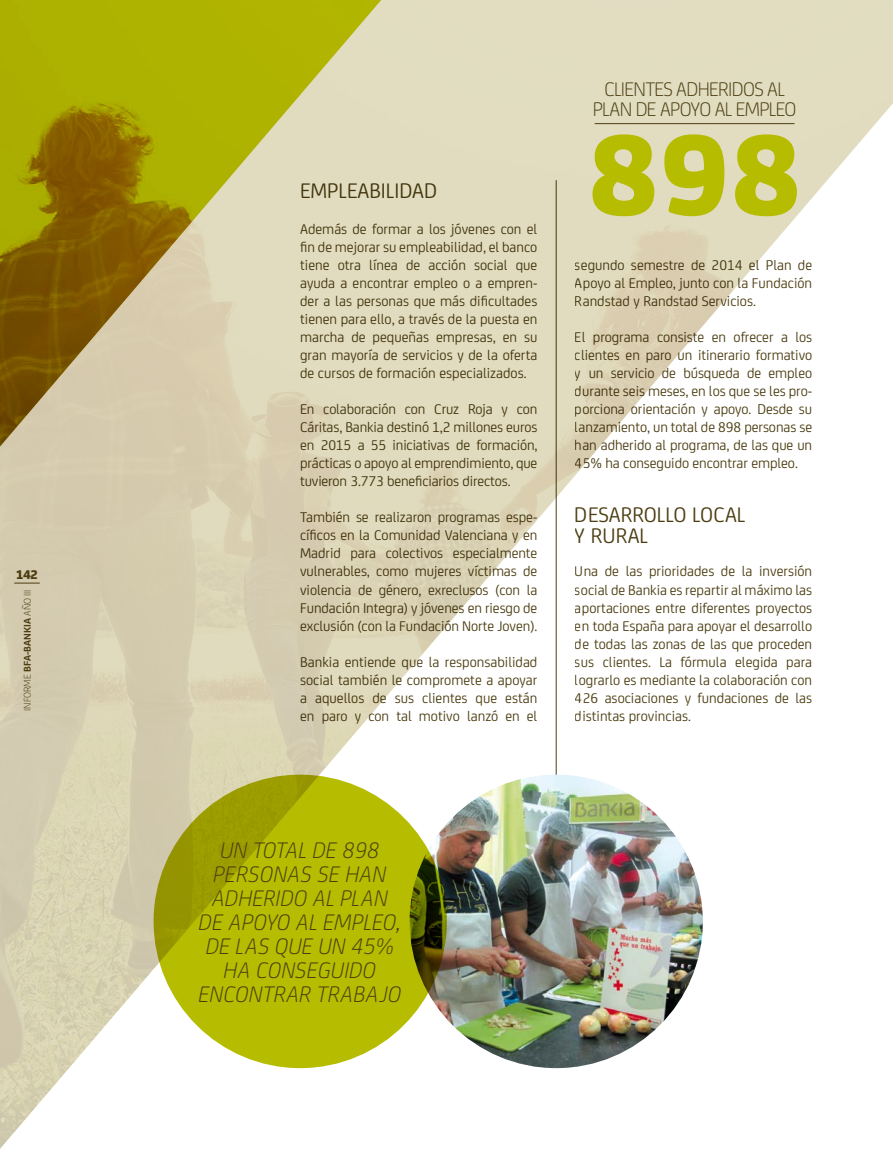
<style>
.page{position:relative;width:893px;height:1149px;background:#fff}
.page>*{position:absolute;margin:0;border:0;box-sizing:border-box;transform-origin:0 0}
.t1{font:800 122.85px "Bankia";color:#b6bc00}
.t2{font:italic 300 24px/24px "Bankia";color:#4c3e12;text-align:center}
.t3{font:22.5px/21px "Bankia";color:#4c3e12}
.t4{font:300 21px/19.5px "Bankia";letter-spacing:-.03em;color:#4c3e12;text-align:center}
.t5{font:15px/18px "Bankia";color:#4c3e12;text-align:justify}
.t6{font:800 13.5px "Bankia";color:#4c3e12}
.t7{font:300 10.5px "Bankia";color:#4c3e12}
.s1{font-weight:700}
</style>
<div class="page">
<img style="left:0;top:0;width:893px;height:1148px">
<svg style="left:14px;top:582px;width:26px;height:1px"></svg>
<hr style="left:556px;top:180px;width:1px;height:594px;background:#4c3e12">
<img style="left:410px;top:774px;width:293px;height:293px;border-radius:147px">
<svg style="left:154px;top:774px;width:293px;height:293px;background:#aaaf00"></svg>
<hr style="left:595px;top:123px;width:199px;height:1px;background:#4c3e12">
<img style="left:0;top:0;width:408px;height:496px">
<p class="t6" style="left:16px;top:563px;width:24px">142</p>
<p class="t7" style="left:20px;top:710px;width:123px;rotate:-90deg">INFORME <span class="s1">BFA-BANKIA</span> AÑO III</p>
<h3 class="t3" style="left:300px;top:179px;width:139px">EMPLEABILIDAD</h3>
<p class="t5" style="left:300px;top:219px;width:239px">Además de formar a los jóvenes con el fin de mejorar su empleabilidad, el banco tiene otra línea de acción social que ayuda a encontrar empleo o a empren&shy;der a las personas que más dificultades tienen para ello, a través de la puesta en marcha de pequeñas empresas, en su gran mayoría de servicios y de la oferta de cursos de formación especializados.</p>
<p class="t5" style="left:300px;top:399px;width:239px">En colaboración con Cruz Roja y con Cáritas, Bankia destinó 1,2 millones euros en 2015 a 55 iniciativas de formación, prácticas o apoyo al emprendimiento, que tuvieron 3.773 beneficiarios directos.</p>
<p class="t5" style="left:300px;top:507px;width:239px">También se realizaron programas espe&shy;cíficos en la Comunidad Valenciana y en Madrid para colectivos especialmente vulnerables, como mujeres víctimas de violencia de género, exreclusos (con la Fundación Integra) y jóvenes en riesgo de exclusión (con la Fundación Norte Joven).</p>
<p class="t5" style="left:300px;top:651px;width:239px">Bankia entiende que la responsabilidad social también le compromete a apoyar a aquellos de sus clientes que están en paro y con tal motivo lanzó en el</p>
<h3 class="t4" style="left:593px;top:78px;width:205px">CLIENTES ADHERIDOS AL<br>PLAN DE APOYO AL EMPLEO</h3>
<h1 class="t1" style="left:588px;top:78px;width:215px">898</h1>
<p class="t5" style="left:575px;top:255px;width:239px">segundo semestre de 2014 el Plan de Apoyo al Empleo, junto con la Fundación Randstad y Randstad Servicios.</p>
<p class="t5" style="left:575px;top:327px;width:239px">El programa consiste en ofrecer a los clientes en paro un itinerario formativo y un servicio de búsqueda de empleo durante seis meses, en los que se les pro&shy;porciona orientación y apoyo. Desde su lanzamiento, un total de 898 personas se han adherido al programa, de las que un 45% ha conseguido encontrar empleo.</p>
<h3 class="t3" style="left:575px;top:503px;width:172px">DESARROLLO LOCAL<br>Y RURAL</h3>
<p class="t5" style="left:575px;top:561px;width:239px">Una de las prioridades de la inversión social de Bankia es repartir al máximo las aportaciones entre diferentes proyectos en toda España para apoyar el desarrollo de todas las zonas de las que proceden sus clientes. La fórmula elegida para lograrlo es mediante la colaboración con 426 asociaciones y fundaciones de las distintas provincias.</p>
<h2 class="t2" style="left:199px;top:837px;width:204px">UN TOTAL DE 898<br>PERSONAS SE HAN<br>ADHERIDO AL PLAN<br>DE APOYO AL EMPLEO,<br>DE LAS QUE UN 45%<br>HA CONSEGUIDO<br>ENCONTRAR TRABAJO</h2>
</div>
